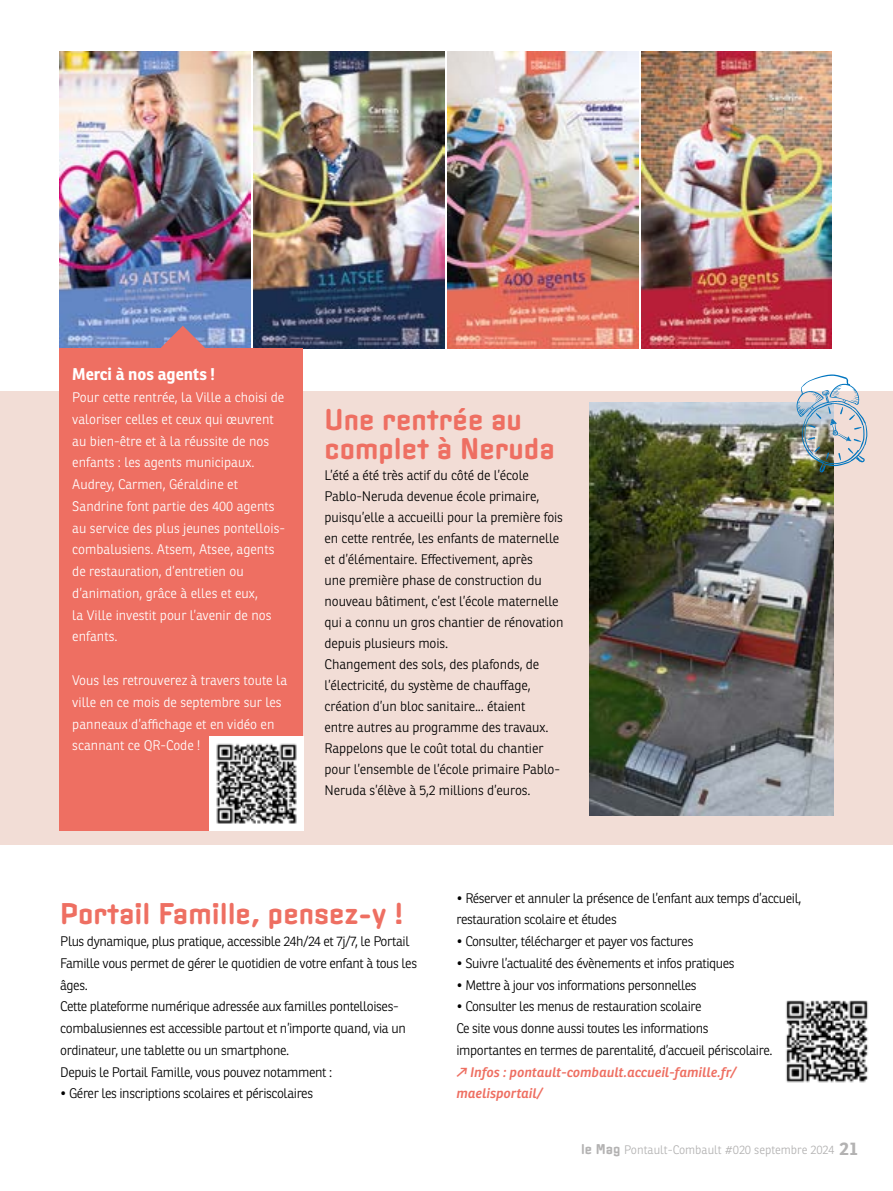
<style>
.page{position:relative;width:893px;height:1191px;background:#fff}
.page>*{position:absolute;margin:0;border:0;box-sizing:border-box;transform-origin:0 0}
.t1{font:700 28.5px/28.5px "Clicker";color:#ee6f62}
.t2{font:700 16.5px "Ronnia";color:#fff}
.t3{font:300 13.5px/21.8px "Ronnia";letter-spacing:-.03em;color:#000}
.t4{font:300 13.5px/21px "Ronnia";letter-spacing:-.01em;color:#000}
.t5{font:300 13.5px/21.8px "Ronnia";color:#fff}
.t6{font:italic 600 13.5px/21.8px "Ronnia";color:#ee6f62}
.t7{font:300 12px "Ronnia";color:#b3b2b2}
.s1{font-family:"Clicker";font-weight:700;font-size:13.5px}
.s2{font-weight:700;font-size:18px}
</style>
<div class="page">
<img style="left:60px;top:51px;width:190px;height:298px">
<div style="left:0;top:391px;width:893px;height:453px;background:#f2ddd6"></div>
<img style="left:590px;top:402px;width:244px;height:413px">
<img style="left:253px;top:51px;width:191px;height:298px">
<img style="left:447px;top:51px;width:191px;height:298px">
<img style="left:641px;top:51px;width:191px;height:298px">
<svg style="left:147px;top:326px;width:72px;height:23px;background:#9c84a4"></svg>
<img style="left:786px;top:1000px;width:82px;height:83px">
<div style="left:60px;top:349px;width:243px;height:481px;background:#ee6f62"></div>
<img style="left:795px;top:374px;width:72px;height:98px">
<img style="left:209px;top:736px;width:94px;height:94px">
<p class="t2" style="left:72px;top:364px;width:144px">Merci à nos agents !</p>
<p class="t5" style="left:72px;top:386px;width:214px">Pour cette rentrée, la Ville a choisi de valoriser celles et ceux qui œuvrent au bien-être et à la réussite de nos enfants : les agents municipaux.<br>Audrey, Carmen, Géraldine et Sandrine font partie des 400 agents au service des plus jeunes pontellois&shy;combalusiens. Atsem, Atsee, agents de restauration, d’entretien ou d’animation, grâce à elles et eux,<br>la Ville investit pour l’avenir de nos enfants.</p>
<p class="t5" style="left:72px;top:669px;width:216px">Vous les retrouverez à travers toute la ville en ce mois de septembre sur les panneaux d’affichage et en vidéo en scannant ce QR-Code !</p>
<h1 class="t1" style="left:325px;top:405px;width:232px">Une rentrée au complet à Neruda</h1>
<p class="t4" style="left:325px;top:464px;width:240px">L’été a été très actif du côté de l’école Pablo-Neruda devenue école primaire, puisqu’elle a accueilli pour la première fois en cette rentrée, les enfants de maternelle et d’élémentaire. Effectivement, après<br>une première phase de construction du nouveau bâtiment, c’est l’école maternelle qui a connu un gros chantier de rénovation depuis plusieurs mois.<br>Changement des sols, des plafonds, de l’électricité, du système de chauffage, création d’un bloc sanitaire... étaient<br>entre autres au programme des travaux.<br>Rappelons que le coût total du chantier pour l’ensemble de l’école primaire Pablo-Neruda s’élève à 5,2 millions d’euros.</p>
<h1 class="t1" style="left:60px;top:898px;width:345px">Portail Famille, pensez-y !</h1>
<p class="t3" style="left:60px;top:930px;width:358px">Plus dynamique, plus pratique, accessible 24h/24 et 7j/7, le Portail Famille vous permet de gérer le quotidien de votre enfant à tous les âges.<br>Cette plateforme numérique adressée aux familles pontelloises&shy;combalusiennes est accessible partout et n’importe quand, via un ordinateur, une tablette ou un smartphone.<br>Depuis le Portail Famille, vous pouvez notamment :</p>
<p class="t3" style="left:60px;top:1082px;width:254px">• Gérer les inscriptions scolaires et périscolaires</p>
<p class="t3" style="left:456px;top:887px;width:346px">• Réserver et annuler la présence de l’enfant aux temps d’accueil, restauration scolaire et études</p>
<p class="t3" style="left:456px;top:930px;width:238px">• Consulter, télécharger et payer vos factures</p>
<p class="t3" style="left:456px;top:952px;width:280px">• Suivre l’actualité des évènements et infos pratiques</p>
<p class="t3" style="left:456px;top:974px;width:242px">• Mettre à jour vos informations personnelles</p>
<p class="t3" style="left:456px;top:995px;width:318px">• Consulter les menus de restauration scolaire<br>Ce site vous donne aussi toutes les informations importantes en termes de parentalité, d’accueil périscolaire.</p>
<p class="t6" style="left:456px;top:1060px;width:281px">e Infos : pontault-combault.accueil-famille.fr/ maelisportail/</p>
<p class="t7" style="left:581px;top:1141px;width:278px"><span class="s1">le Mag</span> Pontault-Combault #020 septembre 2024 <span class="s2">21</span></p>
</div>
